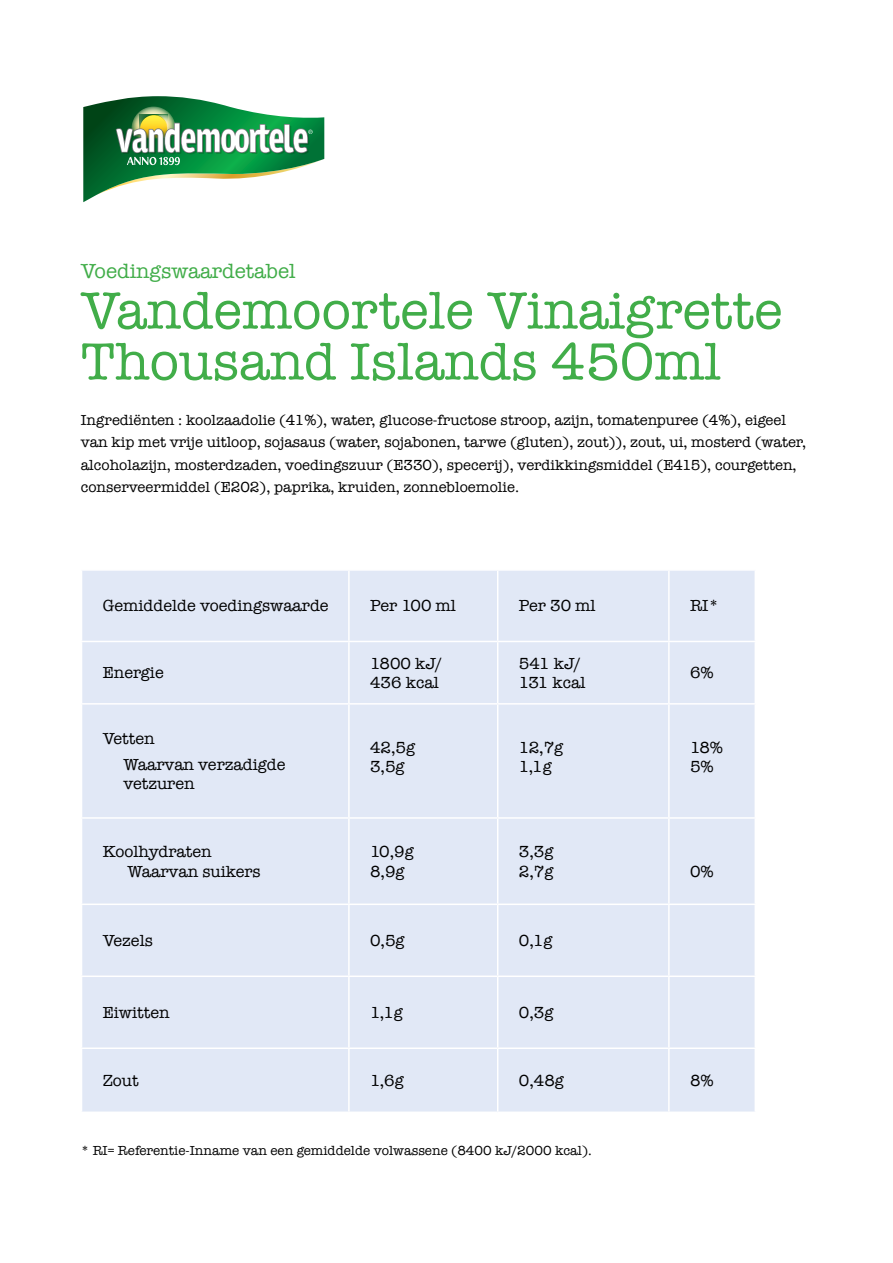
<style>
.page{position:relative;width:893px;height:1263px;background:#fff}
.page>*{position:absolute;margin:0;border:0;box-sizing:border-box;transform-origin:0 0}
.t1{font:54px/51px "American Typewriter";color:#41ad49}
.t2{font:21px "American Typewriter";color:#41ad49}
.t3{font:16.5px/19.5px "American Typewriter";color:#000}
.t4{font:15px/22.5px "American Typewriter";color:#000}
.t5{font:13.5px "American Typewriter";color:#000}
</style>
<div class="page">
<svg style="left:83px;top:96px;width:242px;height:106px"></svg>
<div style="left:82px;top:571px;width:672px;height:540px;background:#e1e8f6"></div>
<hr style="left:348px;top:571px;width:2px;height:70px;background:#fff">
<hr style="left:497px;top:571px;width:1px;height:70px;background:#fff">
<hr style="left:668px;top:571px;width:2px;height:70px;background:#fff">
<hr style="left:81px;top:641px;width:268px;height:1px;background:#fff">
<hr style="left:349px;top:641px;width:149px;height:1px;background:#fff">
<hr style="left:348px;top:642px;width:2px;height:61px;background:#fff">
<hr style="left:498px;top:641px;width:171px;height:1px;background:#fff">
<hr style="left:497px;top:642px;width:1px;height:61px;background:#fff">
<hr style="left:669px;top:641px;width:87px;height:1px;background:#fff">
<hr style="left:668px;top:642px;width:2px;height:61px;background:#fff">
<hr style="left:81px;top:703px;width:268px;height:2px;background:#fff">
<hr style="left:349px;top:703px;width:149px;height:2px;background:#fff">
<hr style="left:348px;top:705px;width:2px;height:112px;background:#fff">
<hr style="left:498px;top:703px;width:171px;height:2px;background:#fff">
<hr style="left:497px;top:705px;width:1px;height:112px;background:#fff">
<hr style="left:669px;top:703px;width:87px;height:2px;background:#fff">
<hr style="left:668px;top:705px;width:2px;height:112px;background:#fff">
<hr style="left:81px;top:817px;width:268px;height:2px;background:#fff">
<hr style="left:349px;top:817px;width:149px;height:2px;background:#fff">
<hr style="left:348px;top:819px;width:2px;height:84px;background:#fff">
<hr style="left:498px;top:817px;width:171px;height:2px;background:#fff">
<hr style="left:497px;top:819px;width:1px;height:84px;background:#fff">
<hr style="left:669px;top:817px;width:87px;height:2px;background:#fff">
<hr style="left:668px;top:819px;width:2px;height:84px;background:#fff">
<hr style="left:81px;top:903px;width:268px;height:2px;background:#fff">
<hr style="left:349px;top:903px;width:149px;height:2px;background:#fff">
<hr style="left:348px;top:905px;width:2px;height:70px;background:#fff">
<hr style="left:498px;top:903px;width:171px;height:2px;background:#fff">
<hr style="left:497px;top:905px;width:1px;height:70px;background:#fff">
<hr style="left:669px;top:903px;width:87px;height:2px;background:#fff">
<hr style="left:668px;top:905px;width:2px;height:70px;background:#fff">
<hr style="left:81px;top:975px;width:268px;height:2px;background:#fff">
<hr style="left:349px;top:975px;width:149px;height:2px;background:#fff">
<hr style="left:348px;top:977px;width:2px;height:70px;background:#fff">
<hr style="left:498px;top:975px;width:171px;height:2px;background:#fff">
<hr style="left:497px;top:977px;width:1px;height:70px;background:#fff">
<hr style="left:669px;top:975px;width:87px;height:2px;background:#fff">
<hr style="left:668px;top:977px;width:2px;height:70px;background:#fff">
<hr style="left:81px;top:1047px;width:268px;height:2px;background:#fff">
<hr style="left:349px;top:1047px;width:149px;height:2px;background:#fff">
<hr style="left:348px;top:1049px;width:2px;height:62px;background:#fff">
<hr style="left:498px;top:1047px;width:171px;height:2px;background:#fff">
<hr style="left:497px;top:1049px;width:1px;height:62px;background:#fff">
<hr style="left:669px;top:1047px;width:87px;height:2px;background:#fff">
<hr style="left:668px;top:1049px;width:2px;height:62px;background:#fff">
<h2 class="t2" style="left:81px;top:254px;width:216px">Voedingswaardetabel</h2>
<h1 class="t1" style="left:81px;top:283px;width:703px">Vandemoortele Vinaigrette<br>Thousand Islands 450ml</h1>
<p class="t4" style="left:81px;top:408px;width:727px">Ingrediënten : koolzaadolie (41%), water, glucose-fructose stroop, azijn, tomatenpuree (4%), eigeel van kip met vrije uitloop, sojasaus (water, sojabonen, tarwe (gluten), zout)), zout, ui, mosterd (water, alcoholazijn, mosterdzaden, voedingszuur (E330), specerij), verdikkingsmiddel (E415), courgetten, conserveermiddel (E202), paprika, kruiden, zonnebloemolie.</p>
<p class="t3" style="left:103px;top:596px;width:227px">Gemiddelde voedingswaarde</p>
<p class="t3" style="left:370px;top:596px;width:87px">Per 100 ml</p>
<p class="t3" style="left:519px;top:596px;width:78px">Per 30 ml</p>
<p class="t3" style="left:690px;top:596px;width:30px">RI*</p>
<p class="t3" style="left:103px;top:662px;width:63px">Energie</p>
<p class="t3" style="left:370px;top:653px;width:74px">1800 kJ/<br>436 kcal</p>
<p class="t3" style="left:519px;top:653px;width:68px">541 kJ/<br>131 kcal</p>
<p class="t3" style="left:690px;top:662px;width:25px">6%</p>
<p class="t3" style="left:123px;top:725px;width:164px;line-height:25.5px;text-indent:-21px">Vetten<br>Waarvan verzadigde</p>
<p class="t3" style="left:123px;top:773px;width:73px">vetzuren</p>
<p class="t3" style="left:370px;top:737px;width:47px">42,5g<br>3,5g</p>
<p class="t3" style="left:519px;top:737px;width:46px">12,7g<br>1,1g</p>
<p class="t3" style="left:690px;top:737px;width:35px">18%<br>5%</p>
<p class="t3" style="left:127px;top:841px;width:135px;text-indent:-25px">Koolhydraten<br>Waarvan suikers</p>
<p class="t3" style="left:370px;top:841px;width:45px">10,9g<br>8,9g</p>
<p class="t3" style="left:519px;top:841px;width:36px">3,3g<br>2,7g</p>
<p class="t3" style="left:103px;top:930px;width:52px">Vezels</p>
<p class="t3" style="left:370px;top:930px;width:36px">0,5g</p>
<p class="t3" style="left:519px;top:930px;width:35px">0,1g</p>
<p class="t3" style="left:103px;top:1002px;width:68px">Eiwitten</p>
<p class="t3" style="left:370px;top:1002px;width:34px">1,1g</p>
<p class="t3" style="left:519px;top:1002px;width:36px">0,3g</p>
<p class="t3" style="left:690px;top:861px;width:25px">0%</p>
<p class="t3" style="left:103px;top:1070px;width:38px">Zout</p>
<p class="t3" style="left:370px;top:1070px;width:35px">1,6g</p>
<p class="t3" style="left:519px;top:1070px;width:47px">0,48g</p>
<p class="t3" style="left:690px;top:1070px;width:25px">8%</p>
<p class="t5" style="left:81px;top:1140px;width:513px">* RI= Referentie-Inname van een gemiddelde volwassene (8400 kJ/2000 kcal).</p>
</div>
